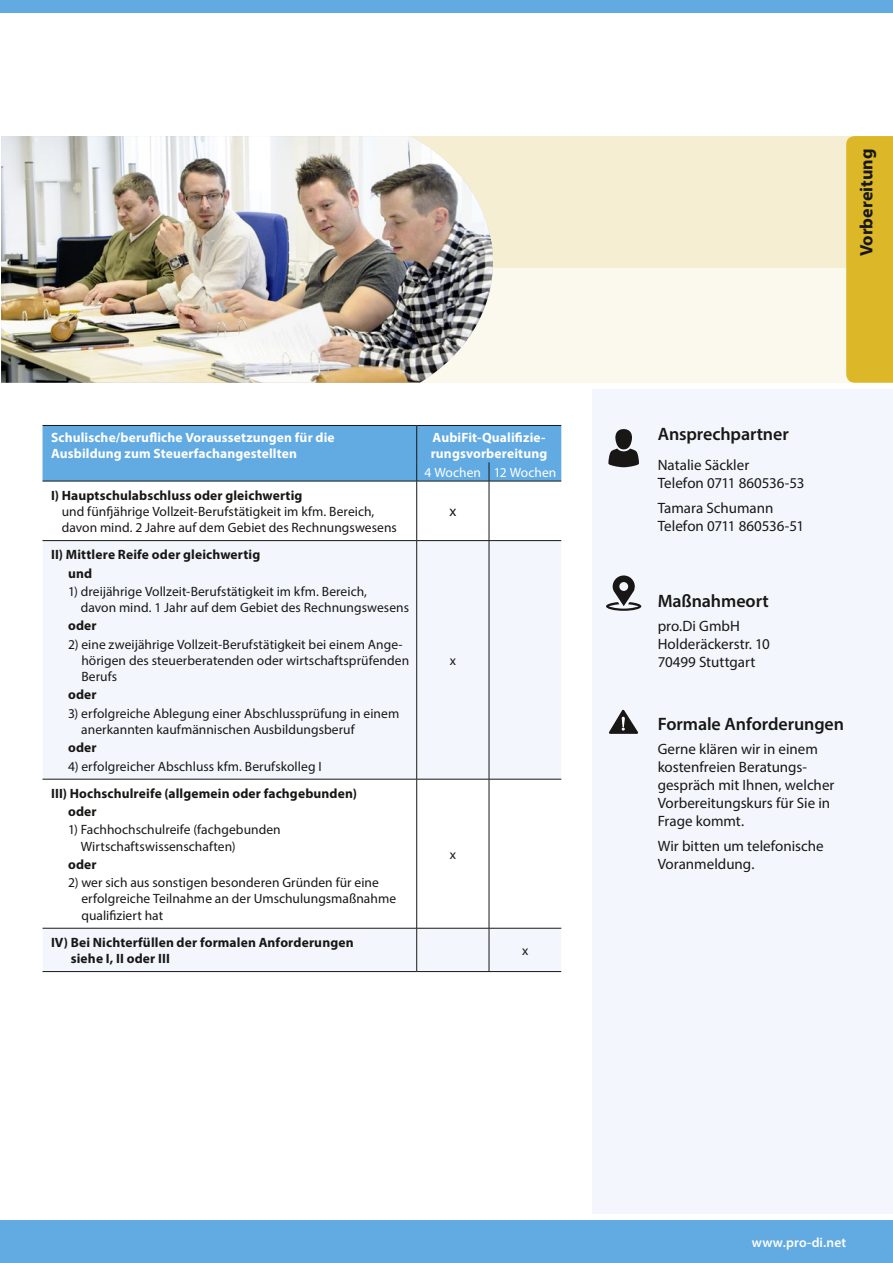
<style>
.page{position:relative;width:893px;height:1263px;background:#fff}
.page>*{position:absolute;margin:0;border:0;box-sizing:border-box;transform-origin:0 0}
.t1{font:600 18px "Myriad Pro";letter-spacing:-.005em;color:#181715}
.t2{font:700 18px "Myriad Pro";color:#181715}
.t3{font:15px/18px "Myriad Pro";color:#181715}
.t4{font:13.5px/16.2px "Myriad Pro";letter-spacing:.005em;color:#181715}
.t5{font:700 13.5px/18.3px "Myriad Pro";letter-spacing:.01em;color:#181715}
.t6{font:700 13.5px/16.2px "Myriad Pro";letter-spacing:.01em;color:#fff}
.t7{font:13.5px "Myriad Pro";letter-spacing:.005em;color:#fff}
.t8{font:600 13.5px "Myriad Pro";letter-spacing:.01em;color:#fff}
</style>
<div class="page">
<div style="left:592px;top:389px;width:301px;height:825px;background:#f3f7fd"></div>
<div style="left:1px;top:136px;width:892px;height:247px;background:#fbf8ed"></div>
<div style="left:1px;top:136px;width:892px;height:132px;background:#f6eed2"></div>
<img style="left:1px;top:136px;width:492px;height:247px">
<svg style="left:608px;top:429px;width:31px;height:38px"></svg>
<svg style="left:606px;top:575px;width:35px;height:36px"></svg>
<svg style="left:43px;top:541px;width:518px;height:430px;fill:#f3f7fd"></svg>
<div style="left:43px;top:425px;width:518px;height:56px;background:#62aae2"></div>
<hr style="left:43px;top:481px;width:374px;height:1px;background:#181715">
<hr style="left:417px;top:481px;width:72px;height:1px;background:#181715">
<hr style="left:416px;top:481px;width:1px;height:59px;background:#181715">
<hr style="left:489px;top:481px;width:72px;height:1px;background:#181715">
<hr style="left:489px;top:481px;width:1px;height:59px;background:#181715">
<hr style="left:43px;top:540px;width:374px;height:1px;background:#181715">
<hr style="left:417px;top:540px;width:72px;height:1px;background:#181715">
<hr style="left:416px;top:541px;width:1px;height:238px;background:#181715">
<hr style="left:489px;top:540px;width:72px;height:1px;background:#181715">
<hr style="left:489px;top:541px;width:1px;height:238px;background:#181715">
<hr style="left:43px;top:779px;width:374px;height:1px;background:#181715">
<hr style="left:417px;top:779px;width:72px;height:1px;background:#181715">
<hr style="left:416px;top:779px;width:1px;height:149px;background:#181715">
<hr style="left:489px;top:779px;width:72px;height:1px;background:#181715">
<hr style="left:489px;top:779px;width:1px;height:149px;background:#181715">
<hr style="left:43px;top:928px;width:374px;height:1px;background:#181715">
<hr style="left:417px;top:928px;width:72px;height:1px;background:#181715">
<hr style="left:416px;top:928px;width:1px;height:43px;background:#181715">
<hr style="left:489px;top:928px;width:72px;height:1px;background:#181715">
<hr style="left:489px;top:928px;width:1px;height:43px;background:#181715">
<hr style="left:43px;top:971px;width:374px;height:1px;background:#181715">
<hr style="left:417px;top:971px;width:72px;height:1px;background:#181715">
<hr style="left:489px;top:971px;width:72px;height:1px;background:#181715">
<svg style="left:609px;top:710px;width:29px;height:24px"></svg>
<div style="left:0;top:0;width:893px;height:13px;background:#62aae2"></div>
<div style="left:0;top:1220px;width:893px;height:43px;background:#62aae2"></div>
<div style="left:846px;top:136px;width:47px;height:247px;background:#dcb728"></div>
<p class="t6" style="left:51px;top:429px;width:285px">Schulische/berufliche Voraussetzungen für die<br>Ausbildung zum Steuerfachangestellten</p>
<p class="t6" style="left:431px;top:429px;width:118px">AubiFit-Qualifizie&shy;rungsvorbereitung</p>
<p class="t7" style="left:425px;top:464px;width:133px">4 Wochen 12 Wochen</p>
<p class="t5" style="left:51px;top:485px;width:253px">I) Hauptschulabschluss oder gleichwertig</p>
<p class="t4" style="left:62px;top:503px;width:337px">und fünfjährige Vollzeit-Berufstätigkeit im kfm. Bereich, davon mind. 2 Jahre auf dem Gebiet des Rechnungswesens</p>
<p class="t3" style="left:449px;top:502px;width:8px">x</p>
<p class="t5" style="left:68px;top:545px;width:194px;text-indent:-17px">II) Mittlere Reife oder gleichwertig und</p>
<p class="t4" style="left:81px;top:583px;width:330px;text-indent:-13px">1) dreijährige Vollzeit-Berufstätigkeit im kfm. Bereich,<br>davon mind. 1 Jahr auf dem Gebiet des Rechnungswesens</p>
<p class="t5" style="left:68px;top:616px;width:30px">oder</p>
<p class="t4" style="left:81px;top:636px;width:329px;text-indent:-13px">2) eine zweijährige Vollzeit-Berufstätigkeit bei einem Ange&shy;hörigen des steuerberatenden oder wirtschaftsprüfenden<br>Berufs</p>
<p class="t5" style="left:68px;top:685px;width:30px">oder</p>
<p class="t4" style="left:81px;top:705px;width:319px;text-indent:-13px">3) erfolgreiche Ablegung einer Abschlussprüfung in einem anerkannten kaufmännischen Ausbildungsberuf</p>
<p class="t5" style="left:68px;top:738px;width:30px">oder</p>
<p class="t4" style="left:68px;top:758px;width:255px">4) erfolgreicher Abschluss kfm. Berufskolleg I</p>
<p class="t4" style="left:450px;top:652px;width:8px">x</p>
<p class="t5" style="left:68px;top:784px;width:290px;text-indent:-17px">III) Hochschulreife (allgemein oder fachgebunden) oder</p>
<p class="t4" style="left:81px;top:821px;width:202px;text-indent:-13px">1) Fachhochschulreife (fachgebunden<br>Wirtschaftswissenschaften)</p>
<p class="t5" style="left:68px;top:855px;width:30px">oder</p>
<p class="t4" style="left:81px;top:874px;width:316px;text-indent:-13px">2) wer sich aus sonstigen besonderen Gründen für eine erfolgreiche Teilnahme an der Umschulungsmaßnahme qualifiziert hat</p>
<p class="t4" style="left:450px;top:846px;width:8px">x</p>
<p class="t5" style="left:71px;top:934px;width:284px;line-height:16.2px;text-indent:-20px">IV) Bei Nichterfüllen der formalen Anforderungen siehe I, II oder III</p>
<p class="t4" style="left:522px;top:942px;width:8px">x</p>
<h1 class="t2" style="left:855px;top:256px;width:109px;rotate:-90deg">Vorbereitung</h1>
<h1 class="t1" style="left:658px;top:423px;width:133px">Ansprechpartner</h1>
<p class="t3" style="left:658px;top:456px;width:148px">Natalie Säckler<br>Telefon 0711 860536-53</p>
<p class="t3" style="left:658px;top:499px;width:148px">Tamara Schumann<br>Telefon 0711 860536-51</p>
<h1 class="t1" style="left:658px;top:589px;width:113px">Maßnahmeort</h1>
<p class="t3" style="left:658px;top:617px;width:114px">pro.Di GmbH<br>Holderäckerstr. 10<br>70499 Stuttgart</p>
<h1 class="t1" style="left:658px;top:712px;width:188px">Formale Anforderungen</h1>
<p class="t3" style="left:658px;top:740px;width:178px">Gerne klären wir in einem kostenfreien Beratungs&shy;gespräch mit Ihnen, welcher<br>Vorbereitungskurs für Sie in<br>Frage kommt.</p>
<p class="t3" style="left:658px;top:836px;width:168px">Wir bitten um telefonische<br>Voranmeldung.</p>
<p class="t8" style="left:752px;top:1234px;width:96px">www.pro-di.net</p>
</div>
